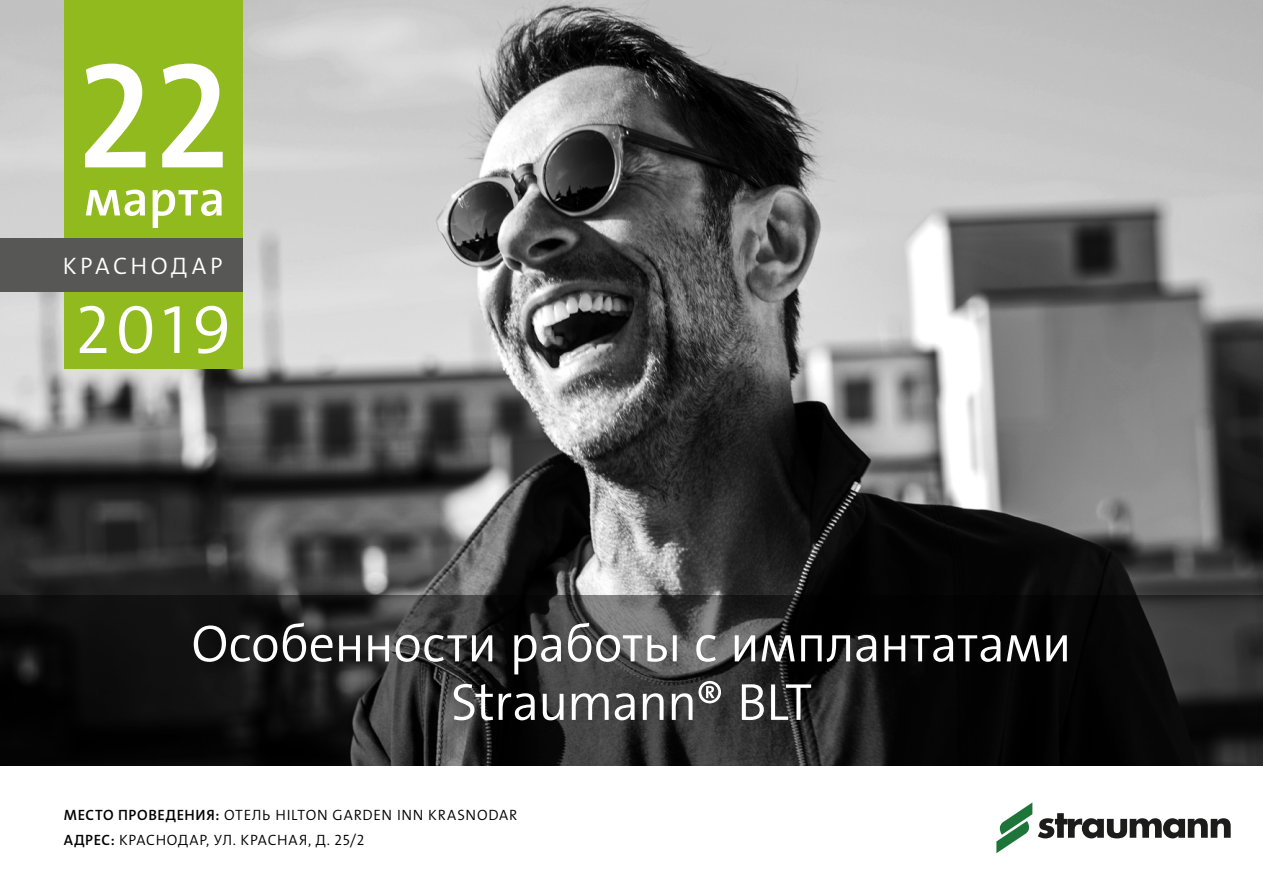
<style>
.page{position:relative;width:1263px;height:893px;background:#fff}
.page>*{position:absolute;margin:0;border:0;box-sizing:border-box;transform-origin:0 0}
.t1{font:151.5px "The Sans LP6 Se Bld";color:#fff}
.t2{font:69px "The Sans LP4 Se Lig";color:#fff}
.t3{font:52.5px/58.5px "The Sans LP4 Se Lig";letter-spacing:-.015em;color:#fff;text-align:center}
.t4{font:51px "The Sans LP6 Se Bld";letter-spacing:.005em;color:#fff}
.t5{font:24px "The Sans LP4 Se Lig";letter-spacing:.145em;color:#fff}
.t6{font:15px/25.5px "The Sans LP4 Se Lig";letter-spacing:.045em;color:#000}
.s1{font-family:"The Sans LP6 Se Bld"}
</style>
<div class="page">
<svg style="left:1038px;top:813px;width:193px;height:25px"></svg>
<svg style="left:996px;top:803px;width:36px;height:50px"></svg>
<img style="left:0;top:0;width:1263px;height:595px">
<svg style="left:0;top:595px;width:1263px;height:170px;background:#1d1d1d"></svg>
<div style="left:64px;top:0;width:178px;height:369px;background:#90ba1e"></div>
<div style="left:0;top:238px;width:242px;height:53px;background:#575756"></div>
<h1 class="t1" style="left:77px;top:19px;width:154px">22</h1>
<h3 class="t4" style="left:84px;top:165px;width:143px">марта</h3>
<h3 class="t5" style="left:63px;top:250px;width:161px">КРАСНОДАР</h3>
<h2 class="t2" style="left:75px;top:285px;width:158px">2019</h2>
<h3 class="t3" style="left:191px;top:615px;width:882px">Особенности работы с имплантатами<br>Straumann® BLT</h3>
<p class="t6" style="left:64px;top:802px;width:455px"><span class="s1">МЕСТО ПРОВЕДЕНИЯ:</span> ОТЕЛЬ HILTON GARDEN INN KRASNODAR<br><span class="s1">АДРЕС:</span> КРАСНОДАР, УЛ. КРАСНАЯ, Д. 25/2</p>
</div>
